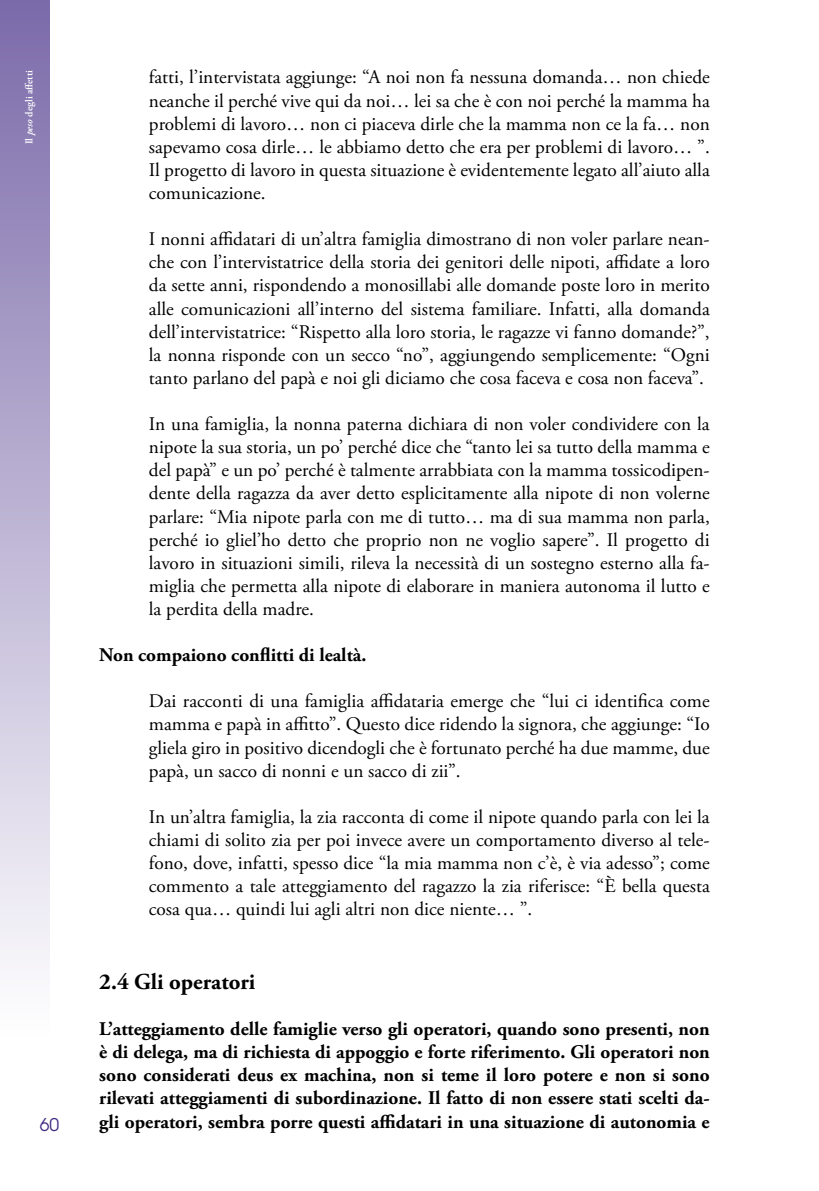
<style>
.page{position:relative;width:819px;height:1191px;background:#fff}
.page>*{position:absolute;margin:0;border:0;box-sizing:border-box;transform-origin:0 0}
.t1{font:700 22.75px "Adobe Garamond Pro";color:#000}
.t2{font:19.25px/23.1px "Adobe Garamond Pro";color:#000;text-align:justify}
.t3{font:700 19.25px/23.1px "Adobe Garamond Pro";color:#000;text-align:justify}
.t4{font:17.5px "Avant Garde";color:#3f2682}
.t5{font:600 10.5px "Adobe Garamond Pro";letter-spacing:-.005em;color:#fff}
.s1{font-style:italic}
</style>
<div class="page">
<div style="left:0;top:0;width:49px;height:1042px;background:linear-gradient(to bottom,#7b6aa9,#fff)"></div>
<p class="t5" style="left:23px;top:144px;width:76px;rotate:-90deg">Il <span class="s1">peso</span> degli affetti</p>
<p class="t2" style="left:149px;top:66px;width:562px">fatti, l’intervistata aggiunge: “A noi non fa nessuna domanda… non chiede neanche il perché vive qui da noi… lei sa che è con noi perché la mamma ha problemi di lavoro… non ci piaceva dirle che la mamma non ce la fa… non sapevamo cosa dirle… le abbiamo detto che era per problemi di lavoro… ”.<br>Il progetto di lavoro in questa situazione è evidentemente legato all’aiuto alla comunicazione.</p>
<p class="t2" style="left:149px;top:228px;width:562px">I nonni affidatari di un’altra famiglia dimostrano di non voler parlare nean&shy;che con l’intervistatrice della storia dei genitori delle nipoti, affidate a loro da sette anni, rispondendo a monosillabi alle domande poste loro in merito alle comunicazioni all’interno del sistema familiare. Infatti, alla domanda dell’intervistatrice: “Rispetto alla loro storia, le ragazze vi fanno domande?”, la nonna risponde con un secco “no”, aggiungendo semplicemente: “Ogni tanto parlano del papà e noi gli diciamo che cosa faceva e cosa non faceva”.</p>
<p class="t2" style="left:149px;top:413px;width:562px">In una famiglia, la nonna paterna dichiara di non voler condividere con la nipote la sua storia, un po’ perché dice che “tanto lei sa tutto della mamma e del papà” e un po’ perché è talmente arrabbiata con la mamma tossicodipen&shy;dente della ragazza da aver detto esplicitamente alla nipote di non volerne parlare: “Mia nipote parla con me di tutto… ma di sua mamma non parla, perché io gliel’ho detto che proprio non ne voglio sapere”. Il progetto di lavoro in situazioni simili, rileva la necessità di un sostegno esterno alla fa&shy;miglia che permetta alla nipote di elaborare in maniera autonoma il lutto e la perdita della madre.</p>
<p class="t3" style="left:99px;top:644px;width:268px">Non compaiono conflitti di lealtà.</p>
<p class="t2" style="left:149px;top:690px;width:562px">Dai racconti di una famiglia affidataria emerge che “lui ci identifica come mamma e papà in affitto”. Questo dice ridendo la signora, che aggiunge: “Io gliela giro in positivo dicendogli che è fortunato perché ha due mamme, due papà, un sacco di nonni e un sacco di zii”.</p>
<p class="t2" style="left:149px;top:806px;width:562px">In un’altra famiglia, la zia racconta di come il nipote quando parla con lei la chiami di solito zia per poi invece avere un comportamento diverso al tele&shy;fono, dove, infatti, spesso dice “la mia mamma non c’è, è via adesso”; come commento a tale atteggiamento del ragazzo la zia riferisce: “È bella questa cosa qua… quindi lui agli altri non dice niente… ”.</p>
<p class="t4" style="left:40px;top:1114px;width:21px">60</p>
<p class="t1" style="left:99px;top:968px;width:158px">2.4 Gli operatori</p>
<p class="t3" style="left:99px;top:1017px;width:612px">L’atteggiamento delle famiglie verso gli operatori, quando sono presenti, non è di delega, ma di richiesta di appoggio e forte riferimento. Gli operatori non sono considerati deus ex machina, non si teme il loro potere e non si sono rilevati atteggiamenti di subordinazione. Il fatto di non essere stati scelti da&shy;gli operatori, sembra porre questi affidatari in una situazione di autonomia e</p>
</div>
